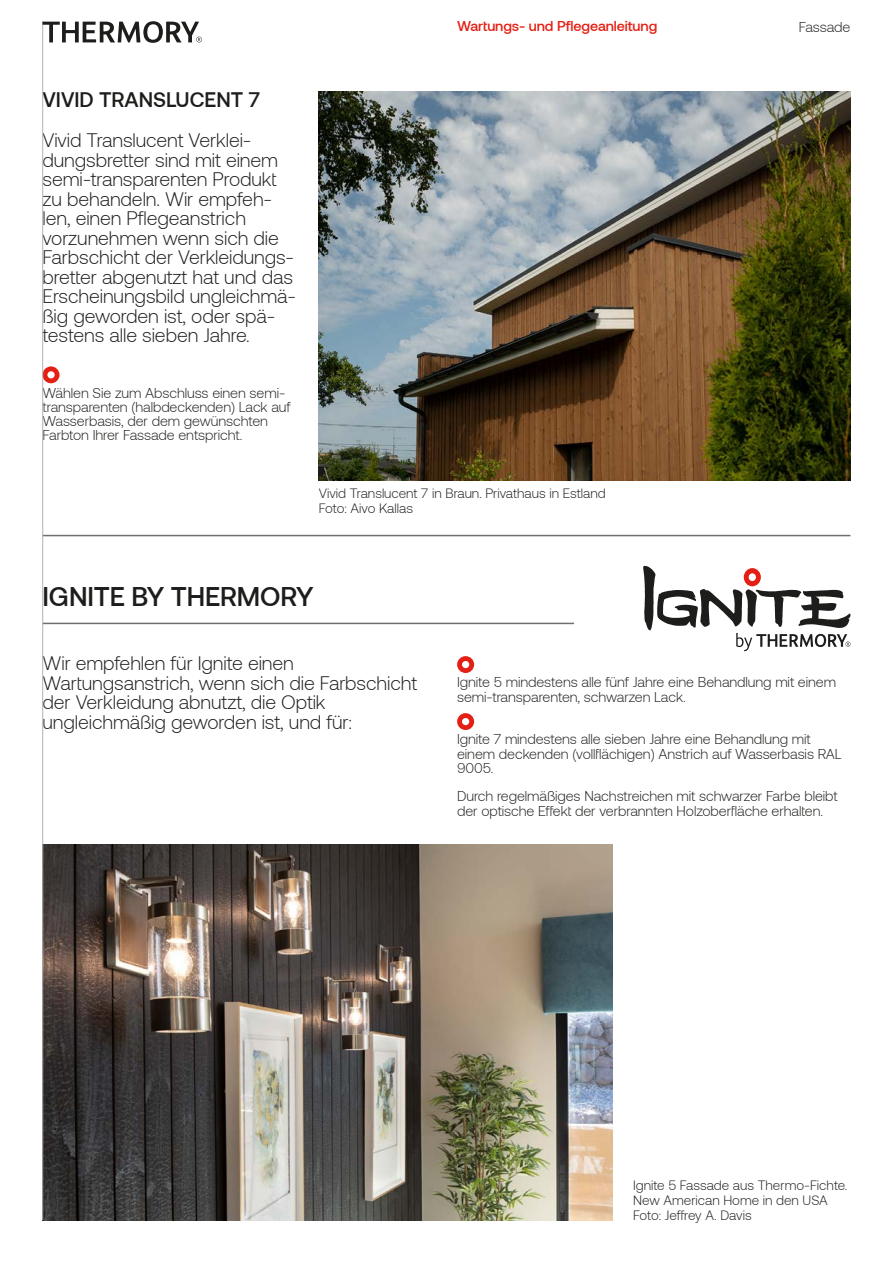
<style>
.page{position:relative;width:893px;height:1263px;background:#fff}
.page>*{position:absolute;margin:0;border:0;box-sizing:border-box;transform-origin:0 0}
.t1{font:500 27px "Aeonik";letter-spacing:-.005em;color:#1d1d1b}
.t2{font:500 21px "Aeonik";color:#1d1d1b}
.t3{font:300 19.5px/19.5px "Aeonik";letter-spacing:-.005em;color:#1d1d1b}
.t4{font:300 14.25px/14.2px "Aeonik";letter-spacing:-.005em;color:#1d1d1b}
.t5{font:500 14.25px "Aeonik";letter-spacing:-.005em;color:#e41f13}
.t6{font:300 13.5px/15px "Aeonik";color:#1d1d1b}
</style>
<div class="page">
<hr style="left:43px;top:535px;width:807px;height:1px;background:#706f6f">
<svg style="left:43px;top:366px;width:17px;height:17px"></svg>
<img style="left:319px;top:92px;width:531px;height:388px">
<svg style="left:643px;top:566px;width:207px;height:85px"></svg>
<img style="left:43px;top:844px;width:569px;height:376px">
<svg style="left:457px;top:656px;width:17px;height:17px"></svg>
<svg style="left:457px;top:713px;width:17px;height:17px"></svg>
<hr style="left:43px;top:623px;width:531px;height:1px;background:#706f6f">
<hr style="left:42px;top:21px;width:1px;height:1199px;background:#b3b2b2">
<svg style="left:43px;top:21px;width:159px;height:22px"></svg>
<h2 class="t2" style="left:43px;top:87px;width:219px">VIVID TRANSLUCENT 7</h2>
<p class="t3" style="left:43px;top:131px;width:255px">Vivid Translucent Verklei&shy;dungsbretter sind mit einem semi-transparenten Produkt zu behandeln. Wir empfeh&shy;len, einen Pflegeanstrich vorzunehmen wenn sich die<br>Farbschicht der Verkleidungs&shy;bretter abgenutzt hat und das<br>Erscheinungsbild ungleichmä&shy;ßig geworden ist, oder spä&shy;testens alle sieben Jahre.</p>
<p class="t4" style="left:43px;top:385px;width:250px">Wählen Sie zum Abschluss einen semi&shy;transparenten (halbdeckenden) Lack auf Wasserbasis, der dem gewünschten Farbton Ihrer Fassade entspricht.</p>
<p class="t5" style="left:457px;top:18px;width:202px">Wartungs- und Pflegeanleitung</p>
<p class="t4" style="left:799px;top:20px;width:53px">Fassade</p>
<p class="t6" style="left:319px;top:485px;width:288px">Vivid Translucent 7 in Braun. Privathaus in Estland<br>Foto: Aivo Kallas</p>
<h1 class="t1" style="left:43px;top:581px;width:273px">IGNITE BY THERMORY</h1>
<h3 class="t3" style="left:43px;top:654px;width:376px">Wir empfehlen für Ignite einen Wartungsanstrich, wenn sich die Farbschicht der Verkleidung abnutzt, die Optik ungleichmäßig geworden ist, und für:</h3>
<p class="t4" style="left:457px;top:675px;width:380px">Ignite 5 mindestens alle fünf Jahre eine Behandlung mit einem semi-transparenten, schwarzen Lack.</p>
<p class="t4" style="left:457px;top:732px;width:386px">Ignite 7 mindestens alle sieben Jahre eine Behandlung mit einem deckenden (vollflächigen) Anstrich auf Wasserbasis RAL<br>9005.</p>
<p class="t4" style="left:457px;top:789px;width:382px">Durch regelmäßiges Nachstreichen mit schwarzer Farbe bleibt der optische Effekt der verbrannten Holzoberfläche erhalten.</p>
<p class="t6" style="left:633px;top:1178px;width:216px">Ignite 5 Fassade aus Thermo-Fichte.<br>New American Home in den USA<br>Foto: Jeffrey A. Davis</p>
</div>
